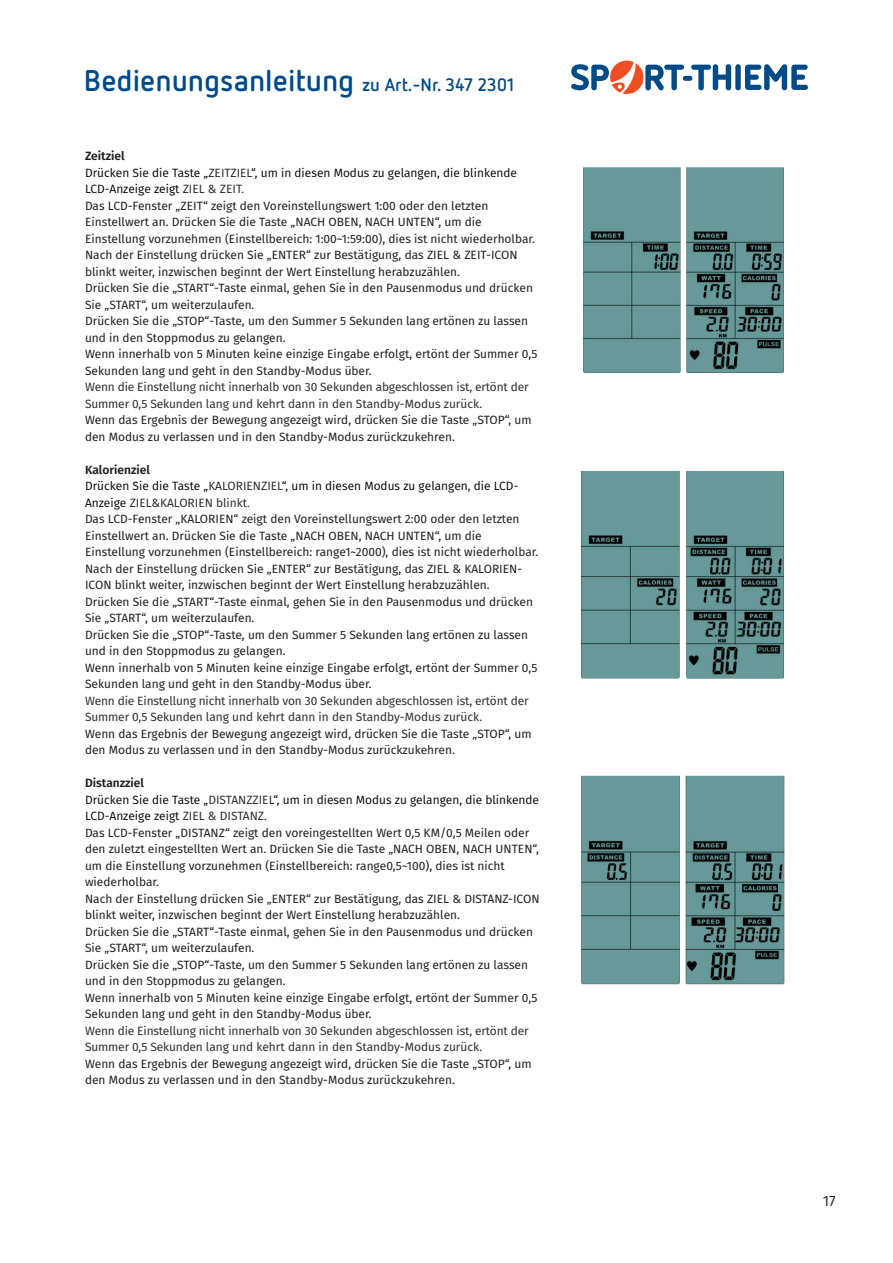
<style>
.page{position:relative;width:893px;height:1263px;background:#fff}
.page>*{position:absolute;margin:0;border:0;box-sizing:border-box;transform-origin:0 0}
.t1{font:700 30px "Netto Pro";color:#004b87}
.t2{font:15px "Fira Sans";color:#231f20}
.t3{font:12px/16.5px "Fira Sans";color:#231f20}
.t4{font:12px/16.5px "Fira Sans";letter-spacing:-.01em;color:#2e3033}
.s1{font-size:18px}
.s2{font-weight:600}
.s3{color:#000}
.s4{font-style:inherit}
</style>
<div class="page">
<svg style="left:571px;top:61px;width:237px;height:33px"></svg>
<img style="left:583px;top:167px;width:201px;height:206px">
<img style="left:581px;top:470px;width:204px;height:209px">
<img style="left:581px;top:775px;width:204px;height:210px">
<h1 class="t1" style="left:84px;top:61px;width:432px">Bedienungsanleitung <span class="s1">zu Art.-Nr. 347 2301</span></h1>
<p class="t3" style="left:85px;top:147px;width:454px"><span class="s2">Zeitziel<br></span><span class="s3">Drücken Sie die Taste „</span><span class="s4">ZEITZIEL</span><span class="s3">“, um in diesen Modus zu gelangen, die blinkende LCD-Anzeige zeigt</span> <span class="s4">ZIEL &amp; ZEIT.<br></span>Das LCD-Fenster „ZEIT“ zeigt den Voreinstellungswert 1:00 oder den letzten Einstellwert an. Drücken Sie die Taste „NACH OBEN, NACH UNTEN“, um die Einstellung vorzunehmen (Einstellbereich: 1:00~1:59:00), dies ist nicht wiederholbar.<br>Nach der Einstellung drücken Sie „ENTER“ zur Bestätigung, das ZIEL &amp; ZEIT-ICON blinkt weiter, inzwischen beginnt der Wert Einstellung herabzuzählen.<br>Drücken Sie die „START“-Taste einmal, gehen Sie in den Pausenmodus und drücken Sie „START“, um weiterzulaufen.<br>Drücken Sie die „STOP“-Taste, um den Summer 5 Sekunden lang ertönen zu lassen und in den Stoppmodus zu gelangen.<br>Wenn innerhalb von 5 Minuten keine einzige Eingabe erfolgt, ertönt der Summer 0,5<br>Sekunden lang und geht in den Standby-Modus über.</p>
<p class="t4" style="left:85px;top:378px;width:445px">Wenn die Einstellung nicht innerhalb von 30 Sekunden abgeschlossen ist, ertönt der<br>Summer 0,5 Sekunden lang und kehrt dann in den Standby-Modus zurück.</p>
<p class="t3" style="left:85px;top:411px;width:448px">Wenn das Ergebnis der Bewegung angezeigt wird, drücken Sie die Taste „STOP“, um den Modus zu verlassen und in den Standby-Modus zurückzukehren.</p>
<p class="t3" style="left:85px;top:461px;width:455px"><span class="s2">Kalorienziel<br></span><span class="s3">Drücken Sie die Taste „</span><span class="s4">KALORIENZIEL</span><span class="s3">“, um in diesen Modus zu gelangen, die LCD-Anzeige</span> <span class="s4">ZIEL&amp;KALORIEN blinkt.<br></span>Das LCD-Fenster „KALORIEN“ zeigt den Voreinstellungswert 2:00 oder den letzten Einstellwert an. Drücken Sie die Taste „NACH OBEN, NACH UNTEN“, um die Einstellung vorzunehmen (Einstellbereich: range1~2000), dies ist nicht wiederholbar.<br>Nach der Einstellung drücken Sie „ENTER“ zur Bestätigung, das ZIEL &amp; KALORIEN-ICON blinkt weiter, inzwischen beginnt der Wert Einstellung herabzuzählen.<br>Drücken Sie die „START“-Taste einmal, gehen Sie in den Pausenmodus und drücken Sie „START“, um weiterzulaufen.<br>Drücken Sie die „STOP“-Taste, um den Summer 5 Sekunden lang ertönen zu lassen und in den Stoppmodus zu gelangen.<br>Wenn innerhalb von 5 Minuten keine einzige Eingabe erfolgt, ertönt der Summer 0,5<br>Sekunden lang und geht in den Standby-Modus über.</p>
<p class="t4" style="left:85px;top:692px;width:445px">Wenn die Einstellung nicht innerhalb von 30 Sekunden abgeschlossen ist, ertönt der<br>Summer 0,5 Sekunden lang und kehrt dann in den Standby-Modus zurück.</p>
<p class="t3" style="left:85px;top:725px;width:448px">Wenn das Ergebnis der Bewegung angezeigt wird, drücken Sie die Taste „STOP“, um den Modus zu verlassen und in den Standby-Modus zurückzukehren.</p>
<p class="t3" style="left:85px;top:774px;width:456px"><span class="s2">Distanzziel<br></span><span class="s3">Drücken Sie die Taste „</span><span class="s4">DISTANZZIEL</span><span class="s3">“, um in diesen Modus zu gelangen, die blinkende LCD-Anzeige zeigt</span> <span class="s4">ZIEL &amp; DISTANZ.<br></span>Das LCD-Fenster „DISTANZ“ zeigt den voreingestellten Wert 0,5 KM/0,5 Meilen oder den zuletzt eingestellten Wert an. Drücken Sie die Taste „NACH OBEN, NACH UNTEN“, um die Einstellung vorzunehmen (Einstellbereich: range0,5~100), dies ist nicht wiederholbar.<br>Nach der Einstellung drücken Sie „ENTER“ zur Bestätigung, das ZIEL &amp; DISTANZ-ICON blinkt weiter, inzwischen beginnt der Wert Einstellung herabzuzählen.<br>Drücken Sie die „START“-Taste einmal, gehen Sie in den Pausenmodus und drücken Sie „START“, um weiterzulaufen.<br>Drücken Sie die „STOP“-Taste, um den Summer 5 Sekunden lang ertönen zu lassen und in den Stoppmodus zu gelangen.<br>Wenn innerhalb von 5 Minuten keine einzige Eingabe erfolgt, ertönt der Summer 0,5<br>Sekunden lang und geht in den Standby-Modus über.</p>
<p class="t4" style="left:85px;top:1022px;width:445px">Wenn die Einstellung nicht innerhalb von 30 Sekunden abgeschlossen ist, ertönt der<br>Summer 0,5 Sekunden lang und kehrt dann in den Standby-Modus zurück.</p>
<p class="t3" style="left:85px;top:1055px;width:448px">Wenn das Ergebnis der Bewegung angezeigt wird, drücken Sie die Taste „STOP“, um den Modus zu verlassen und in den Standby-Modus zurückzukehren.</p>
<p class="t2" style="left:823px;top:1190px;width:15px">17</p>
</div>
